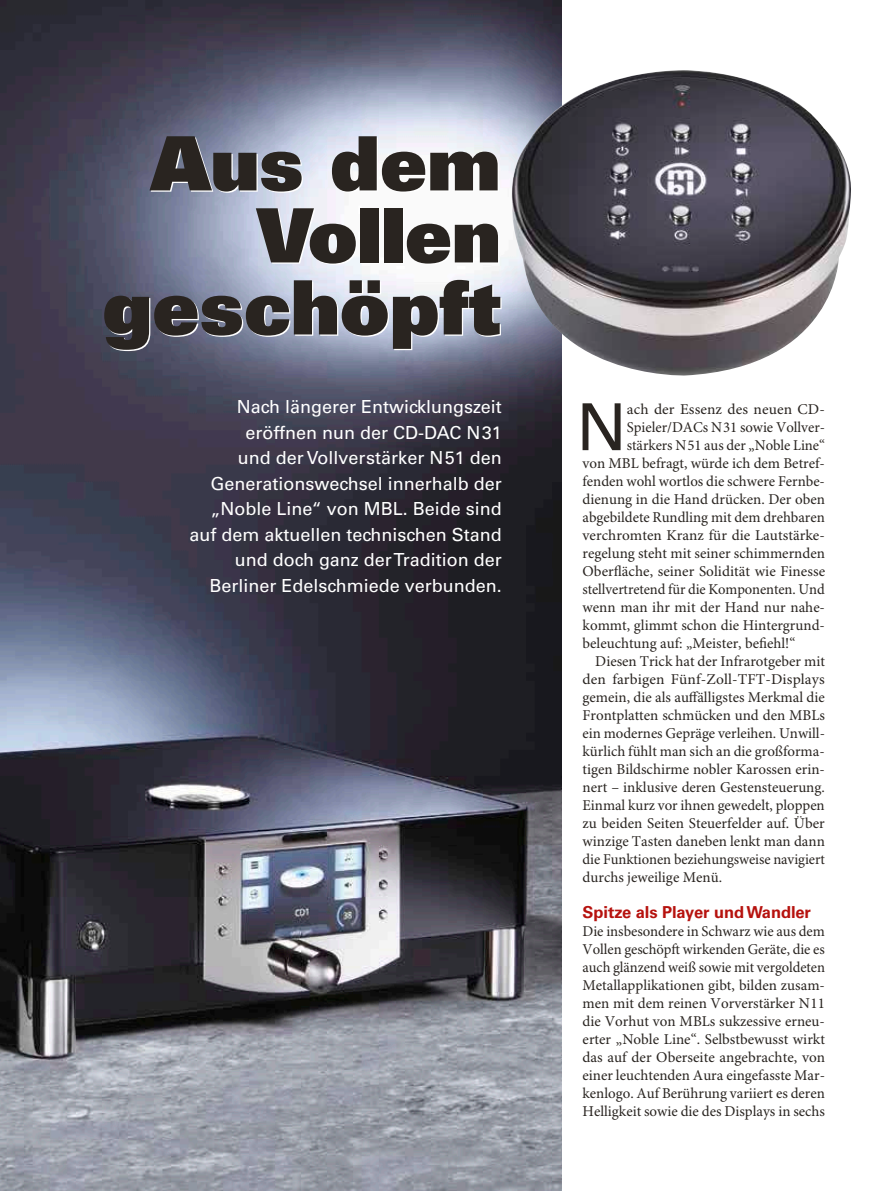
<style>
.page{position:relative;width:893px;height:1191px;background:#fff}
.page>*{position:absolute;margin:0;border:0;box-sizing:border-box;transform-origin:0 0}
.t1{font:75px/72px "Univers LT Std X Black";color:#292420;text-align:right}
.t2{font:64.8px "Univers LT Std";color:#292420}
.t3{font:18px/25.5px "Univers LT Std";color:#fff;text-align:right}
.t4{font:700 16.5px "Univers LT Std";letter-spacing:-.005em;color:#b6120e}
.t5{font:15px/18px "Minion Pro";color:#292420;text-align:justify}
</style>
<div class="page">
<img style="left:0;top:0;width:561px;height:1191px">
<img style="left:507px;top:70px;width:344px;height:309px">
<h1 class="t1" style="left:102px;top:125px;width:400px">Aus dem<br>Vollen geschöpft</h1>
<p class="t3" style="left:189px;top:394px;width:314px">Nach längerer Entwicklungszeit eröffnen nun der CD-DAC N31<br>und der Vollverstärker N51 den<br>Generationswechsel innerhalb der „Noble Line“ von MBL. Beide sind auf dem aktuellen technischen Stand und doch ganz der Tradition der<br>Berliner Edelschmiede verbunden.</p>
<h2 class="t2" style="left:576px;top:389px;width:52px">N</h2>
<p class="t5" style="left:627px;top:401px;width:199px">ach der Essenz des neuen CD-</p>
<p class="t5" style="left:627px;top:419px;width:200px">Spieler/DACs N31 sowie Vollver-</p>
<p class="t5" style="left:627px;top:437px;width:200px">stärkers N51 aus der „Noble Line“</p>
<p class="t5" style="left:583px;top:455px;width:244px">von MBL befragt, würde ich dem Betref-</p>
<p class="t5" style="left:583px;top:473px;width:244px">fenden wohl wortlos die schwere Fernbe-</p>
<p class="t5" style="left:583px;top:491px;width:244px">dienung in die Hand drücken. Der oben</p>
<p class="t5" style="left:583px;top:509px;width:244px">abgebildete Rundling mit dem drehbaren</p>
<p class="t5" style="left:583px;top:527px;width:244px">verchromten Kranz für die Lautstärke-</p>
<p class="t5" style="left:583px;top:545px;width:244px">regelung steht mit seiner schimmernden</p>
<p class="t5" style="left:583px;top:563px;width:244px">Oberfläche, seiner Solidität wie Finesse</p>
<p class="t5" style="left:583px;top:581px;width:244px">stellvertretend für die Komponenten. Und</p>
<p class="t5" style="left:583px;top:599px;width:244px">wenn man ihr mit der Hand nur nahe-</p>
<p class="t5" style="left:583px;top:617px;width:244px">kommt, glimmt schon die Hintergrund-</p>
<p class="t5" style="left:583px;top:635px;width:214px">beleuchtung auf: „Meister, befiehl!“</p>
<p class="t5" style="left:595px;top:653px;width:231px">Diesen Trick hat der Infrarotgeber mit</p>
<p class="t5" style="left:583px;top:671px;width:244px">den farbigen Fünf-Zoll-TFT-Displays</p>
<p class="t5" style="left:583px;top:689px;width:244px">gemein, die als auffälligstes Merkmal die</p>
<p class="t5" style="left:583px;top:707px;width:244px">Frontplatten schmücken und den MBLs</p>
<p class="t5" style="left:583px;top:725px;width:244px">ein modernes Gepräge verleihen. Unwill-</p>
<p class="t5" style="left:583px;top:743px;width:244px">kürlich fühlt man sich an die großforma-</p>
<p class="t5" style="left:583px;top:761px;width:244px">tigen Bildschirme nobler Karossen erin-</p>
<p class="t5" style="left:583px;top:779px;width:244px">nert – inklusive deren Gestensteuerung.</p>
<p class="t5" style="left:583px;top:797px;width:244px">Einmal kurz vor ihnen gewedelt, ploppen</p>
<p class="t5" style="left:583px;top:815px;width:244px">zu beiden Seiten Steuerfelder auf. Über</p>
<p class="t5" style="left:583px;top:833px;width:244px">winzige Tasten daneben lenkt man dann</p>
<p class="t5" style="left:583px;top:851px;width:244px">die Funktionen beziehungsweise navigiert</p>
<p class="t5" style="left:583px;top:869px;width:141px">durchs jeweilige Menü.</p>
<p class="t4" style="left:583px;top:903px;width:230px">Spitze als Player und Wandler</p>
<p class="t5" style="left:583px;top:923px;width:244px">Die insbesondere in Schwarz wie aus dem Vollen geschöpft wirkenden Geräte, die es auch glänzend weiß sowie mit vergoldeten Metallapplikationen gibt, bilden zusam&shy;men mit dem reinen Vorverstärker N11 die Vorhut von MBLs sukzessive erneu&shy;erter „Noble Line“. Selbstbewusst wirkt das auf der Oberseite angebrachte, von einer leuchtenden Aura eingefasste Mar&shy;kenlogo. Auf Berührung variiert es deren Helligkeit sowie die des Displays in sechs</p>
</div>
